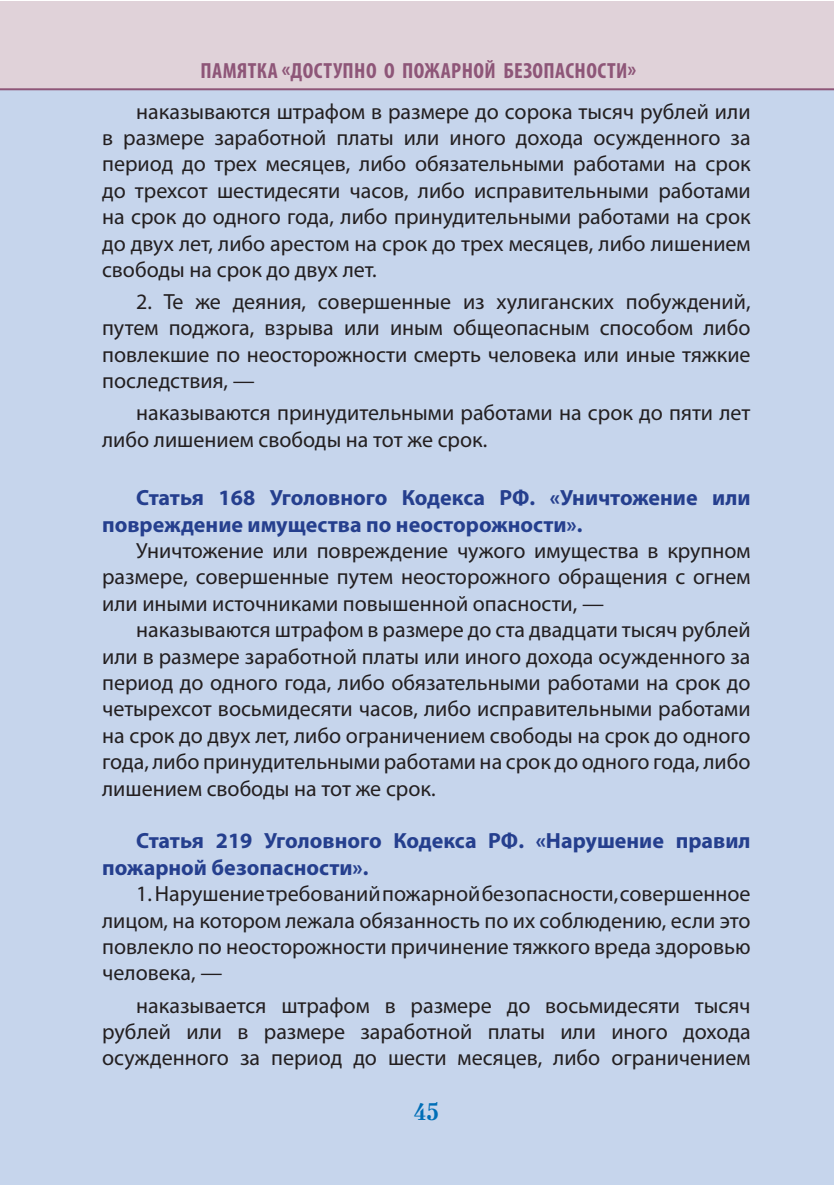
<style>
.page{position:relative;width:834px;height:1185px;background:#fff}
.page>*{position:absolute;margin:0;border:0;box-sizing:border-box;transform-origin:0 0}
.t1{font:700 24px "Petersburg C";color:#006eb7}
.t2{font:22px/26.4px "Myriad Pro";color:#231f20;text-align:justify}
.t3{font:700 22px/26.4px "Myriad Pro";color:#253f8e}
.t4{font:700 condensed 22px "Myriad Pro";letter-spacing:.02em;color:#8e5678}
</style>
<div class="page">
<div style="left:0;top:1px;width:833px;height:90px;background:#e0d2d9"></div>
<div style="left:0;top:91px;width:833px;height:1094px;background:#c6d5ec"></div>
<hr style="left:0;top:88px;width:833px;height:2px;background:#8e5678">
<p class="t4" style="left:200px;top:56px;width:437px">ПАМЯТКА «ДОСТУПНО О ПОЖАРНОЙ БЕЗОПАСНОСТИ»</p>
<p class="t2" style="left:102px;top:98px;width:650px;text-indent:34px">наказываются штрафом в размере до сорока тысяч рублей или в размере заработной платы или иного дохода осужденного за период до трех месяцев, либо обязательными работами на срок до трехсот шестидесяти часов, либо исправительными работами на срок до одного года, либо принудительными работами на срок до двух лет, либо арестом на срок до трех месяцев, либо лишением свободы на срок до двух лет.</p>
<p class="t2" style="left:102px;top:288px;width:650px;text-indent:34px">2. Те же деяния, совершенные из хулиганских побуждений, путем поджога, взрыва или иным общеопасным способом либо повлекшие по неосторожности смерть человека или иные тяжкие последствия, —</p>
<p class="t2" style="left:102px;top:399px;width:649px;text-indent:34px">наказываются принудительными работами на срок до пяти лет либо лишением свободы на тот же срок.</p>
<p class="t3" style="left:102px;top:484px;width:649px;text-indent:34px">Статья 168 Уголовного Кодекса РФ. «Уничтожение или повреждение имущества по неосторожности».</p>
<p class="t2" style="left:102px;top:537px;width:650px;text-indent:34px">Уничтожение или повреждение чужого имущества в крупном размере, совершенные путем неосторожного обращения с огнем или иными источниками повышенной опасности, —</p>
<p class="t2" style="left:102px;top:616px;width:650px;text-indent:34px">наказываются штрафом в размере до ста двадцати тысяч рублей или в размере заработной платы или иного дохода осужденного за период до одного года, либо обязательными работами на срок до четырехсот восьмидесяти часов, либо исправительными работами на срок до двух лет, либо ограничением свободы на срок до одного года, либо принудительными работами на срок до одного года, либо лишением свободы на тот же срок.</p>
<p class="t3" style="left:102px;top:827px;width:650px;text-indent:34px">Статья 219 Уголовного Кодекса РФ. «Нарушение правил пожарной безопасности».</p>
<p class="t2" style="left:102px;top:880px;width:649px;text-indent:34px">1. Нарушение требований пожарной безопасности, совершенное лицом, на котором лежала обязанность по их соблюдению, если это повлекло по неосторожности причинение тяжкого вреда здоровью человека, —</p>
<p class="t2" style="left:102px;top:992px;width:650px;text-indent:34px">наказывается штрафом в размере до восьмидесяти тысяч рублей или в размере заработной платы или иного дохода осужденного за период до шести месяцев, либо ограничением</p>
<p class="t1" style="left:413px;top:1096px;width:27px">45</p>
</div>
